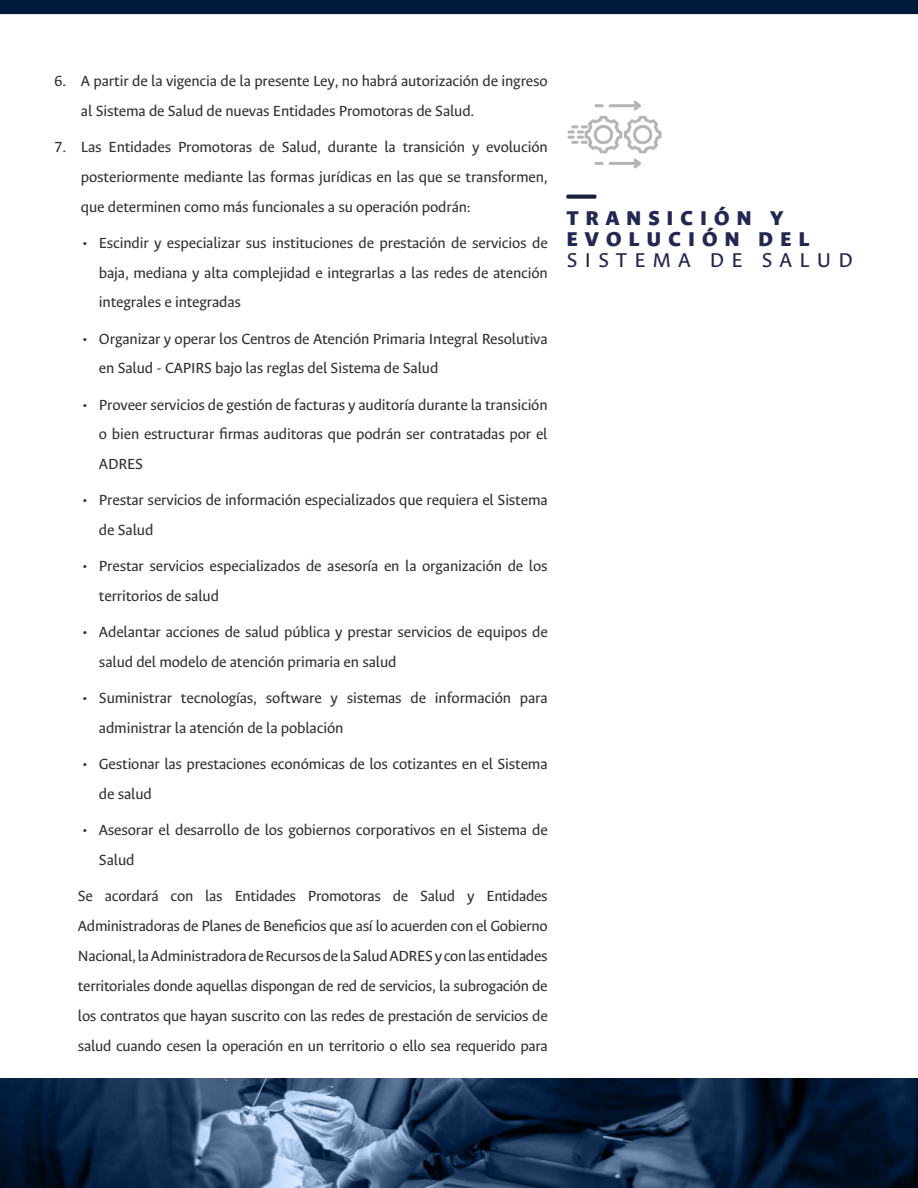
<style>
.page{position:relative;width:918px;height:1188px;background:#fff}
.page>*{position:absolute;margin:0;border:0;box-sizing:border-box;transform-origin:0 0}
.t1{font:900 22.5px/21px "Ancizar Sans";letter-spacing:.325em;color:#222753}
.t2{font:22.5px "Ancizar Sans";letter-spacing:.325em;color:#222753}
.t3{font:16.5px/30px "Ancizar Sans";letter-spacing:-.01em;color:#333}
</style>
<div class="page">
<img style="left:0;top:1078px;width:918px;height:110px">
<div style="left:0;top:0;width:918px;height:14px;background:#001a3c"></div>
<div style="left:566px;top:195px;width:31px;height:4px;border:3px solid #171e37"></div>
<img style="left:567px;top:100px;width:95px;height:69px">
<p class="t3" style="left:81px;top:65px;width:468px;text-indent:-27px">6. A partir de la vigencia de la presente Ley, no habrá autorización de ingreso al Sistema de Salud de nuevas Entidades Promotoras de Salud.</p>
<p class="t3" style="left:81px;top:131px;width:468px;text-align:justify;text-indent:-27px">7. Las Entidades Promotoras de Salud, durante la transición y evolución posteriormente mediante las formas jurídicas en las que se transformen, que determinen como más funcionales a su operación podrán:</p>
<p class="t3" style="left:99px;top:227px;width:450px;text-align:justify;text-indent:-16px">• Escindir y especializar sus instituciones de prestación de servicios de baja, mediana y alta complejidad e integrarlas a las redes de atención integrales e integradas</p>
<p class="t3" style="left:99px;top:323px;width:450px;text-indent:-16px">• Organizar y operar los Centros de Atención Primaria Integral Resolutiva en Salud - CAPIRS bajo las reglas del Sistema de Salud</p>
<p class="t3" style="left:99px;top:389px;width:450px;text-align:justify;text-indent:-16px">• Proveer servicios de gestión de facturas y auditoría durante la transición o bien estructurar firmas auditoras que podrán ser contratadas por el ADRES</p>
<p class="t3" style="left:99px;top:485px;width:450px;text-indent:-16px">• Prestar servicios de información especializados que requiera el Sistema de Salud</p>
<p class="t3" style="left:99px;top:551px;width:450px;text-indent:-16px">• Prestar servicios especializados de asesoría en la organización de los territorios de salud</p>
<p class="t3" style="left:99px;top:617px;width:450px;text-indent:-16px">• Adelantar acciones de salud pública y prestar servicios de equipos de salud del modelo de atención primaria en salud</p>
<p class="t3" style="left:99px;top:683px;width:450px;text-indent:-16px">• Suministrar tecnologías, software y sistemas de información para administrar la atención de la población</p>
<p class="t3" style="left:99px;top:749px;width:450px;text-indent:-16px">• Gestionar las prestaciones económicas de los cotizantes en el Sistema de salud</p>
<p class="t3" style="left:99px;top:815px;width:450px;text-indent:-16px">• Asesorar el desarrollo de los gobiernos corporativos en el Sistema de<br>Salud</p>
<p class="t3" style="left:78px;top:881px;width:471px;text-align:justify">Se acordará con las Entidades Promotoras de Salud y Entidades Administradoras de Planes de Beneficios que así lo acuerden con el Gobierno Nacional, la Administradora de Recursos de la Salud ADRES y con las entidades territoriales donde aquellas dispongan de red de servicios, la subrogación de los contratos que hayan suscrito con las redes de prestación de servicios de salud cuando cesen la operación en un territorio o ello sea requerido para</p>
<h1 class="t1" style="left:567px;top:207px;width:244px">TRANSICIÓN Y<br>EVOLUCIÓN DEL</h1>
<h1 class="t2" style="left:567px;top:247px;width:288px">SISTEMA DE SALUD</h1>
</div>
